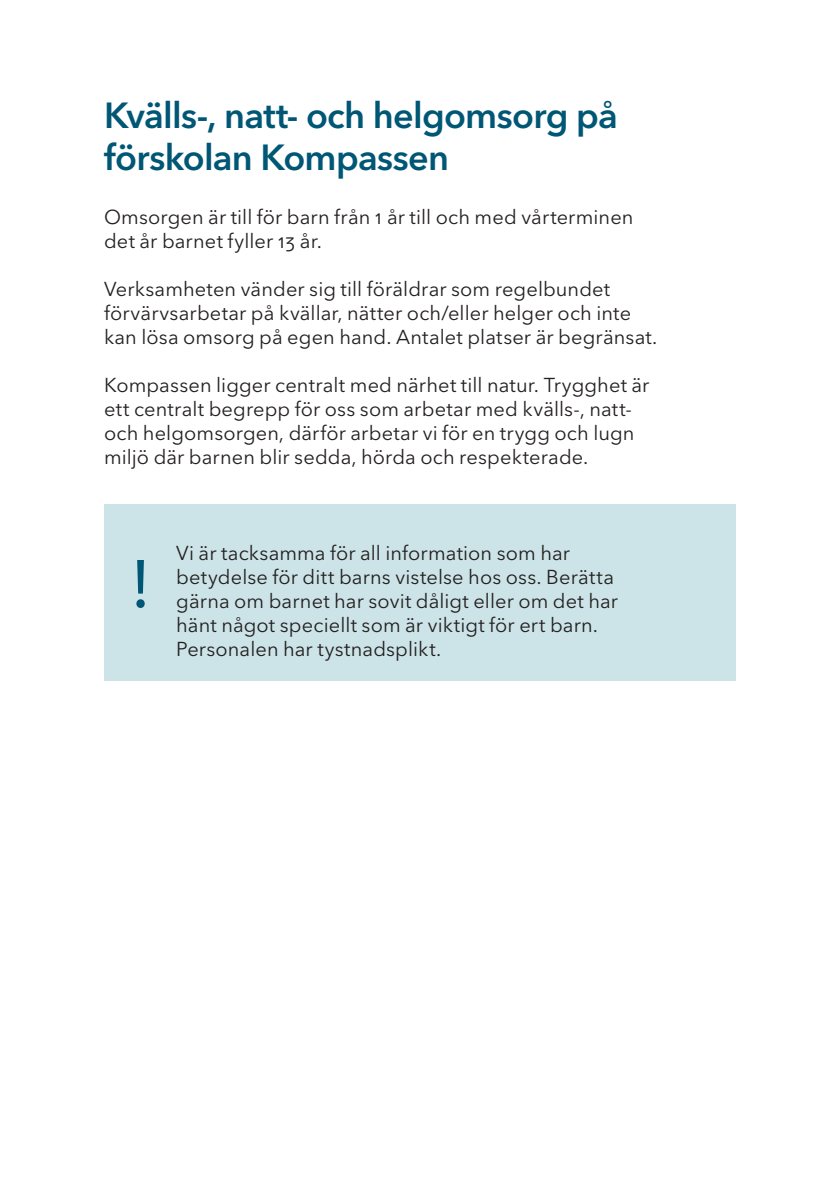
<style>
.page{position:relative;width:840px;height:1191px;background:#fff}
.page>*{position:absolute;margin:0;border:0;box-sizing:border-box;transform-origin:0 0}
.t1{font:70px "Myriad Pro";color:#005775}
.t2{font:600 36px/42px "Avenir Next LT Pro";letter-spacing:-.02em;color:#005775}
.t3{font:20px/24px "Avenir Next LT Pro";letter-spacing:.005em;color:#231f20}
</style>
<div class="page">
<div style="left:104px;top:504px;width:631px;height:176px;background:#cce4e7"></div>
<h2 class="t2" style="left:104px;top:94px;width:515px">Kvälls-, natt- och helgomsorg på förskolan Kompassen</h2>
<p class="t3" style="left:104px;top:205px;width:530px">Omsorgen är till för barn från 1 år till och med vårterminen det år barnet fyller 13 år.</p>
<p class="t3" style="left:104px;top:277px;width:554px">Verksamheten vänder sig till föräldrar som regelbundet förvärvsarbetar på kvällar, nätter och/eller helger och inte kan lösa omsorg på egen hand. Antalet platser är begränsat.</p>
<p class="t3" style="left:104px;top:373px;width:546px">Kompassen ligger centralt med närhet till natur. Trygghet är ett centralt begrepp för oss som arbetar med kvälls-, natt&shy;och helgomsorgen, därför arbetar vi för en trygg och lugn miljö där barnen blir sedda, hörda och respekterade.</p>
<h1 class="t1" style="left:132px;top:540px;width:18px">!</h1>
<p class="t3" style="left:176px;top:541px;width:443px">Vi är tacksamma för all information som har betydelse för ditt barns vistelse hos oss. Berätta gärna om barnet har sovit dåligt eller om det har hänt något speciellt som är viktigt för ert barn.<br>Personalen har tystnadsplikt.</p>
</div>
